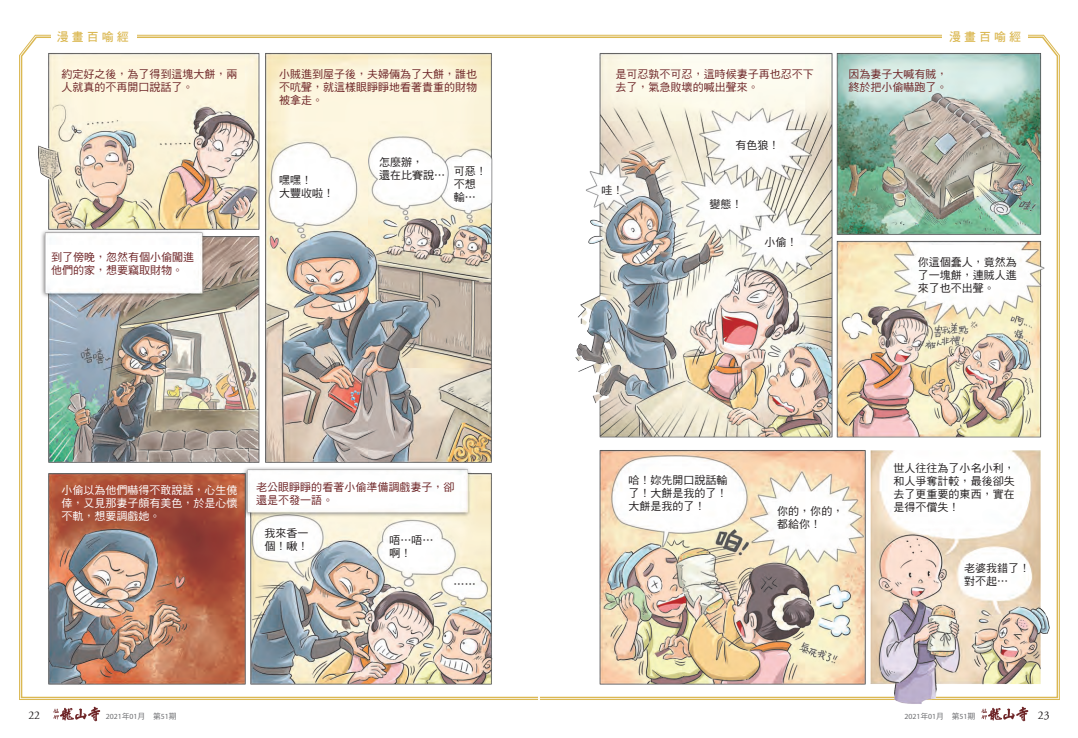
<style>
.page{position:relative;width:1078px;height:738px;background:#fff}
.page>*{position:absolute;margin:0;border:0;box-sizing:border-box;transform-origin:0 0}
.t1{font:12px "DF Hei Std W7";letter-spacing:.25em;color:#dbb852}
.t2{font:11.7px "Adobe Garamond LT";color:#231f20}
.t3{font:11px/13px "DF Hei Std W5";color:#6e2527}
.t4{font:11px/13px "DF Hei Std W5";color:#231f20}
.t5{font:11px/13px "DF Hei Std W5";color:#fff;text-align:justify}
.t6{font:7.8px "Myriad Pro";color:#6c6d70}
.s1{font-family:"DF Hei Std W5"}
</style>
<div class="page">
<svg style="left:53px;top:706px;width:47px;height:14px"></svg>
<img style="left:19px;top:35px;width:520px;height:664px">
<div style="left:51px;top:26px;width:85px;height:22px;background:#fff"></div>
<img style="left:560px;top:34px;width:500px;height:688px">
<p class="t1" style="left:57px;top:30px;width:73px">漫畫百喻經</p>
<p class="t1" style="left:948px;top:30px;width:73px">漫畫百喻經</p>
<p class="t3" style="left:61px;top:67px;width:177px">約定好之後，為了得到這塊大餅，兩人就真的不再開口說話了。</p>
<p class="t3" style="left:279px;top:67px;width:199px;text-align:justify">小賊進到屋子後，夫婦倆為了大餅，誰也不吭聲，就這樣眼睜睜地看著貴重的財物被拿走。</p>
<p class="t3" style="left:615px;top:67px;width:199px">是可忍孰不可忍，這時候妻子再也忍不下去了，氣急敗壞的喊出聲來。</p>
<p class="t3" style="left:848px;top:67px;width:100px">因為妻子大喊有賊，終於把小偷嚇跑了。</p>
<p class="t3" style="left:51px;top:250px;width:144px">到了傍晚，忽然有個小偷闖進他們的家，想要竊取財物。</p>
<p class="t4" style="left:279px;top:173px;width:56px">嘿嘿！<br>大豐收啦！</p>
<p class="t4" style="left:379px;top:156px;width:109px">怎麼辦，<br>還在比賽說⋯ 可惡！</p>
<p class="t4" style="left:454px;top:177px;width:23px">不想輸⋯</p>
<p class="t4" style="left:601px;top:183px;width:23px">哇！</p>
<p class="t4" style="left:735px;top:138px;width:45px">有色狼！</p>
<p class="t4" style="left:709px;top:197px;width:34px">變態！</p>
<p class="t4" style="left:764px;top:235px;width:34px">小偷！</p>
<p class="t4" style="left:917px;top:255px;width:100px;text-align:justify">你這個蠢人，竟然為了一塊餅，連賊人進來了也不出聲。</p>
<p class="t5" style="left:61px;top:483px;width:177px">小偷以為他們嚇得不敢說話，心生僥倖，又見那妻子頗有美色，於是心懷不軌，想要調戲她。</p>
<p class="t3" style="left:256px;top:479px;width:199px">老公眼睜睜的看著小偷準備調戲妻子，卻還是不發一語。</p>
<p class="t4" style="left:264px;top:526px;width:45px">我來香一個！啾！</p>
<p class="t4" style="left:389px;top:532px;width:45px">唔⋯唔⋯啊！</p>
<p class="t4" style="left:453px;top:576px;width:23px">⋯⋯</p>
<p class="t4" style="left:628px;top:472px;width:100px;text-align:justify">哈！妳先開口說話輸了！大餅是我的了！大餅是我的了！</p>
<p class="t4" style="left:893px;top:461px;width:122px;text-align:justify">世人往往為了小名小利，和人爭奪計較，最後卻失去了更重要的東西，實在是得不償失！</p>
<p class="t4" style="left:777px;top:503px;width:67px">你的，你的，都給你！</p>
<p class="t4" style="left:963px;top:560px;width:67px">老婆我錯了！對不起⋯</p>
<p class="t2" style="left:28px;top:708px;width:13px">22</p>
<p class="t6" style="left:106px;top:711px;width:72px">2021<span class="s1">年</span>01<span class="s1">月　第</span>51<span class="s1">期</span></p>
<p class="t6" style="left:904px;top:711px;width:72px">2021<span class="s1">年</span>01<span class="s1">月　第</span>51<span class="s1">期</span></p>
<p class="t2" style="left:1037px;top:708px;width:13px">23</p>
</div>
